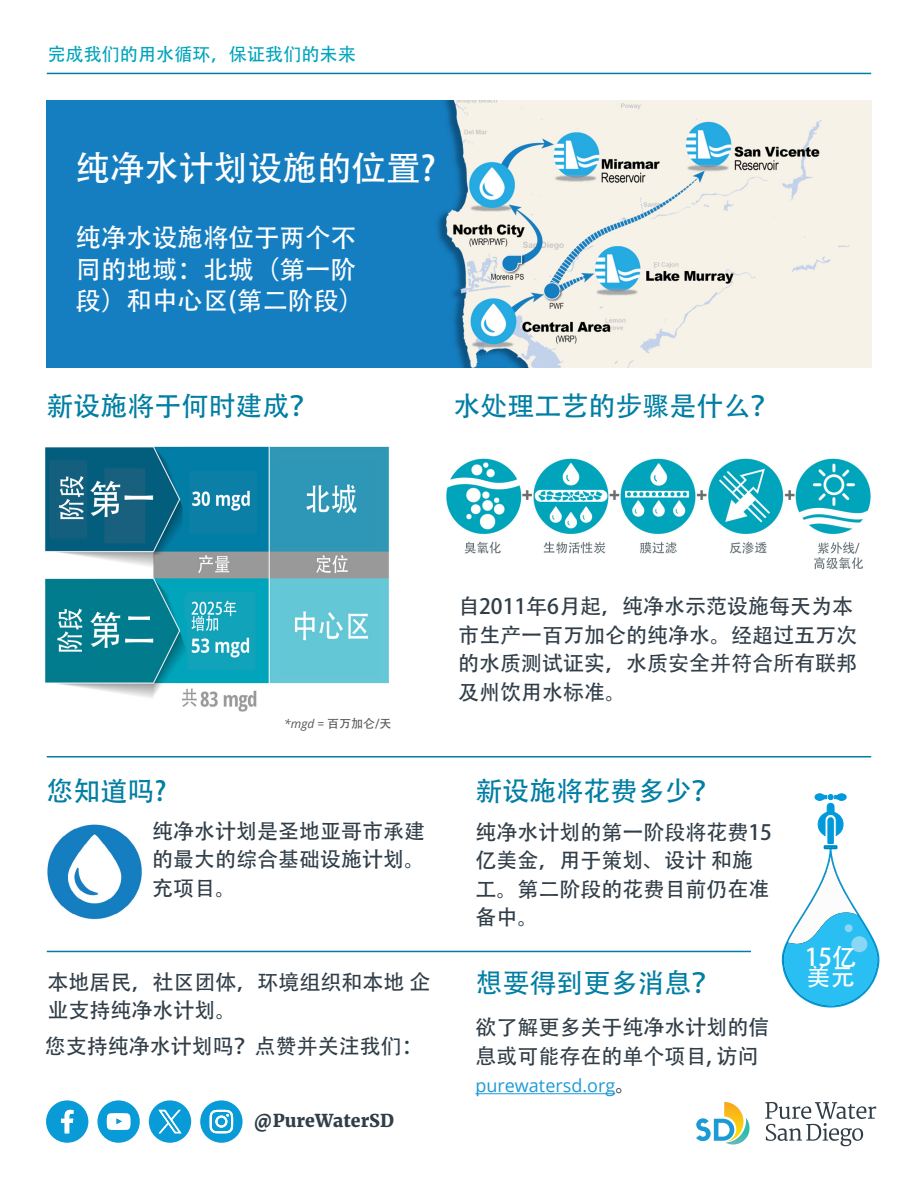
<style>
.page{position:relative;width:918px;height:1188px;background:#fff}
.page>*{position:absolute;margin:0;border:0;box-sizing:border-box;transform-origin:0 0}
.t1{font:34.5px "Adobe Heiti Std";color:#fff}
.t2{font:27px "Adobe Heiti Std";color:#007ea3}
.t3{font:25.5px/31.5px "Adobe Heiti Std";color:#fff}
.t4{font:24.3px "Adobe Heiti Std";color:#fff}
.t5{font:21px/28.5px "Adobe Heiti Std";color:#313e48}
.t6{font:18.15px "Adobe Heiti Std";color:#00a4bb}
.t7{font:18px "Open Sans";color:#1c9ad6}
.t8{font:800 17.7px "Merriweather";color:#313e48}
.t9{font:12px "Adobe Heiti Std";color:#58595b}
.s1{font-family:"Open Sans";font-style:italic}
.s2{font-family:"Adobe Heiti Std";font-size:21px;color:#313e48}
</style>
<div class="page">
<img style="left:47px;top:101px;width:824px;height:267px">
<img style="left:446px;top:458px;width:425px;height:112px">
<img style="left:45px;top:446px;width:344px;height:266px">
<svg style="left:765px;top:1102px;width:111px;height:44px"></svg>
<svg style="left:696px;top:1102px;width:54px;height:43px"></svg>
<hr style="left:47px;top:73px;width:824px;height:1px;background:#007ea3">
<hr style="left:47px;top:756px;width:824px;height:2px;background:#007ea3">
<div style="left:46px;top:1100px;width:42px;height:43px;background:#089bd7;border-radius:50%"></div>
<svg style="left:61px;top:1110px;width:12px;height:23px"></svg>
<div style="left:97px;top:1100px;width:43px;height:43px;background:#089bd7;border-radius:50%"></div>
<svg style="left:107px;top:1113px;width:23px;height:17px"></svg>
<div style="left:149px;top:1100px;width:42px;height:43px;background:#089bd7;border-radius:50%"></div>
<svg style="left:159px;top:1110px;width:22px;height:23px"></svg>
<div style="left:200px;top:1100px;width:43px;height:43px;background:#089bd7;border-radius:50%"></div>
<svg style="left:210px;top:1110px;width:23px;height:23px"></svg>
<hr style="left:475px;top:1093px;width:140px;height:1px;background:#1c9ad6">
<img style="left:47px;top:824px;width:95px;height:96px">
<svg style="left:782px;top:793px;width:98px;height:215px"></svg>
<div style="left:851px;top:936px;width:17px;height:16px;background:#8ad6f5;border-radius:50%"></div>
<div style="left:845px;top:924px;width:8px;height:8px;background:#8ad6f5;border-radius:50%"></div>
<hr style="left:47px;top:951px;width:704px;height:1px;background:#007ea3">
<p class="t6" style="left:47px;top:44px;width:310px">完成我们的用水循环，保证我们的未来</p>
<h1 class="t1" style="left:76px;top:148px;width:362px">纯净水计划设施的位置?</h1>
<p class="t3" style="left:76px;top:223px;width:290px">纯净水设施将位于两个不同的地域：北城（第一阶段）和中心区(第二阶段）</p>
<p class="t2" style="left:46px;top:390px;width:271px">新设施将于何时建成？</p>
<p class="t2" style="left:453px;top:390px;width:325px">水处理工艺的步骤是什么？</p>
<p class="t9" style="left:284px;top:716px;width:109px"><span class="s1">*mgd =</span> 百万加仑/天</p>
<p class="t5" style="left:458px;top:593px;width:400px">自2011年6月起，纯净水示范设施每天为本市生产一百万加仑的纯净水。经超过五万次的水质测试证实，水质安全并符合所有联邦及州饮用水标准。</p>
<p class="t2" style="left:46px;top:775px;width:122px">您知道吗?</p>
<p class="t2" style="left:475px;top:775px;width:244px">新设施将花费多少？</p>
<p class="t5" style="left:152px;top:817px;width:274px;text-align:justify">纯净水计划是圣地亚哥市承建的最大的综合基础设施计划。充项目。</p>
<p class="t5" style="left:475px;top:818px;width:298px">纯净水计划的第一阶段将花费15亿美金，用于策划、设计 和施工。第二阶段的花费目前仍在准备中。</p>
<p class="t5" style="left:48px;top:968px;width:384px">本地居民，社区团体，环境组织和本地 企业支持纯净水计划。</p>
<p class="t5" style="left:45px;top:1032px;width:379px">您支持纯净水计划吗？点赞并关注我们：</p>
<p class="t8" style="left:254px;top:1109px;width:142px">@PureWaterSD</p>
<p class="t4" style="left:805px;top:943px;width:53px">15亿</p>
<p class="t2" style="left:475px;top:967px;width:244px">想要得到更多消息？</p>
<p class="t4" style="left:806px;top:963px;width:50px">美元</p>
<p class="t5" style="left:475px;top:1014px;width:295px">欲了解更多关于纯净水计划的信息或可能存在的单个项目, 访问</p>
<p class="t7" style="left:475px;top:1074px;width:162px">purewatersd.org<span class="s2">。</span></p>
</div>
